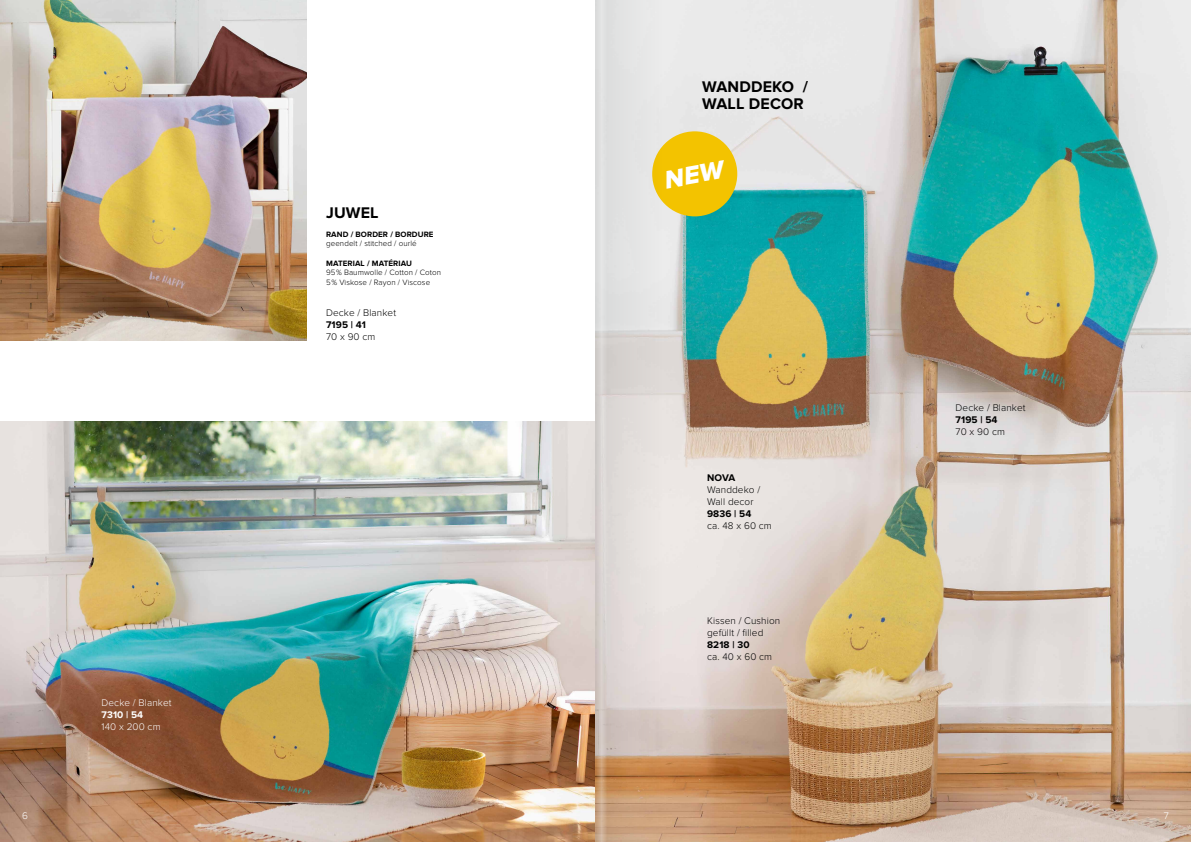
<style>
.page{position:relative;width:1191px;height:842px;background:#fff}
.page>*{position:absolute;margin:0;border:0;box-sizing:border-box;transform-origin:0 0}
.Qualität{font:700 16px/17px "Proxima Nova";letter-spacing:.01em;color:#000}
.Produkt_light{font:300 10px "Proxima Nova";letter-spacing:.01em;color:#000}
.Produkt_bold{font:300 10px "Proxima Nova";letter-spacing:.01em;color:#000}
.Produkt_bold-2{font:700 10px "Proxima Nova";letter-spacing:.01em;color:#000}
.Produkt_bold-3{font:300 10px "Proxima Nova";letter-spacing:.01em;color:#fff}
.Produkt_light-2{font:700 10px "Proxima Nova";letter-spacing:.01em;color:#000}
.Produkt_light-3{font:300 10px "Proxima Nova";letter-spacing:.01em;color:#fff}
.Produkt_bold-4{font:700 10px "Proxima Nova";letter-spacing:.01em;color:#fff}
.Zierstich_Baumwolle_etc{font:300 8px "Proxima Nova";letter-spacing:.01em;color:#000}
.Rand___Material{font:700 8px "Proxima Nova";letter-spacing:.01em;color:#000}
</style>
<div class="page">
<img style="left:0;top:0;width:306px;height:340px">
<img style="left:0;top:421px;width:595px;height:421px">
<img style="left:661px;top:0;width:530px;height:842px">
<div style="left:652px;top:131px;width:85px;height:85px;background:#f3c300;border-radius:50%"></div>
<svg style="left:607px;top:0;width:54px;height:842px;fill:#e1dedd"></svg>
<svg style="left:595px;top:0;width:12px;height:842px"></svg>
<p class="Produkt_bold-3" style="left:101px;top:697px;width:71px">Decke / Blanket</p>
<p class="Produkt_bold-4" style="left:101px;top:709px;width:43px">7310 | 54</p>
<p class="Produkt_light-3" style="left:101px;top:721px;width:61px">140 x 200 cm</p>
<p class="Qualität" style="left:326px;top:204px;width:54px">JUWEL</p>
<p class="Rand___Material" style="left:326px;top:230px;width:109px">RAND / BORDER / BORDURE</p>
<p class="Zierstich_Baumwolle_etc" style="left:326px;top:239px;width:92px">geendelt / stitched / ourlé</p>
<p class="Rand___Material" style="left:326px;top:258px;width:87px">MATERIAL / MATÉRIAU</p>
<p class="Zierstich_Baumwolle_etc" style="left:326px;top:268px;width:117px">95 % Baumwolle / Cotton / Coton</p>
<p class="Zierstich_Baumwolle_etc" style="left:326px;top:278px;width:106px">5 % Viskose / Rayon / Viscose</p>
<p class="Produkt_bold" style="left:326px;top:307px;width:71px">Decke / Blanket</p>
<p class="Produkt_bold-2" style="left:326px;top:319px;width:41px">7195 | 41</p>
<p class="Produkt_light" style="left:326px;top:331px;width:51px">70 x 90 cm</p>
<p class="Qualität" style="left:702px;top:79px;width:107px">WANDDEKO /<br>WALL DECOR</p>
<p class="Produkt_light-2" style="left:707px;top:472px;width:30px">NOVA</p>
<p class="Produkt_light" style="left:707px;top:484px;width:55px">Wanddeko /</p>
<p class="Produkt_light" style="left:707px;top:496px;width:48px">Wall decor</p>
<p class="Produkt_light-2" style="left:707px;top:508px;width:46px">9836 | 54</p>
<p class="Produkt_light" style="left:707px;top:520px;width:66px">ca. 48 x 60 cm</p>
<p class="Produkt_light" style="left:707px;top:615px;width:75px">Kissen / Cushion</p>
<p class="Produkt_light" style="left:707px;top:627px;width:58px">gefüllt / filled</p>
<p class="Produkt_bold-2" style="left:707px;top:639px;width:44px">8218 | 30</p>
<p class="Produkt_light" style="left:707px;top:651px;width:67px">ca. 40 x 60 cm</p>
<p class="Produkt_bold" style="left:955px;top:402px;width:71px">Decke / Blanket</p>
<p class="Produkt_bold-2" style="left:955px;top:414px;width:43px">7195 | 54</p>
<p class="Produkt_light" style="left:955px;top:426px;width:51px">70 x 90 cm</p>
<p class="Produkt_bold-3" style="left:22px;top:810px;width:7px">6</p>
<p class="Produkt_bold-3" style="left:1163px;top:810px;width:7px">7</p>
</div>
